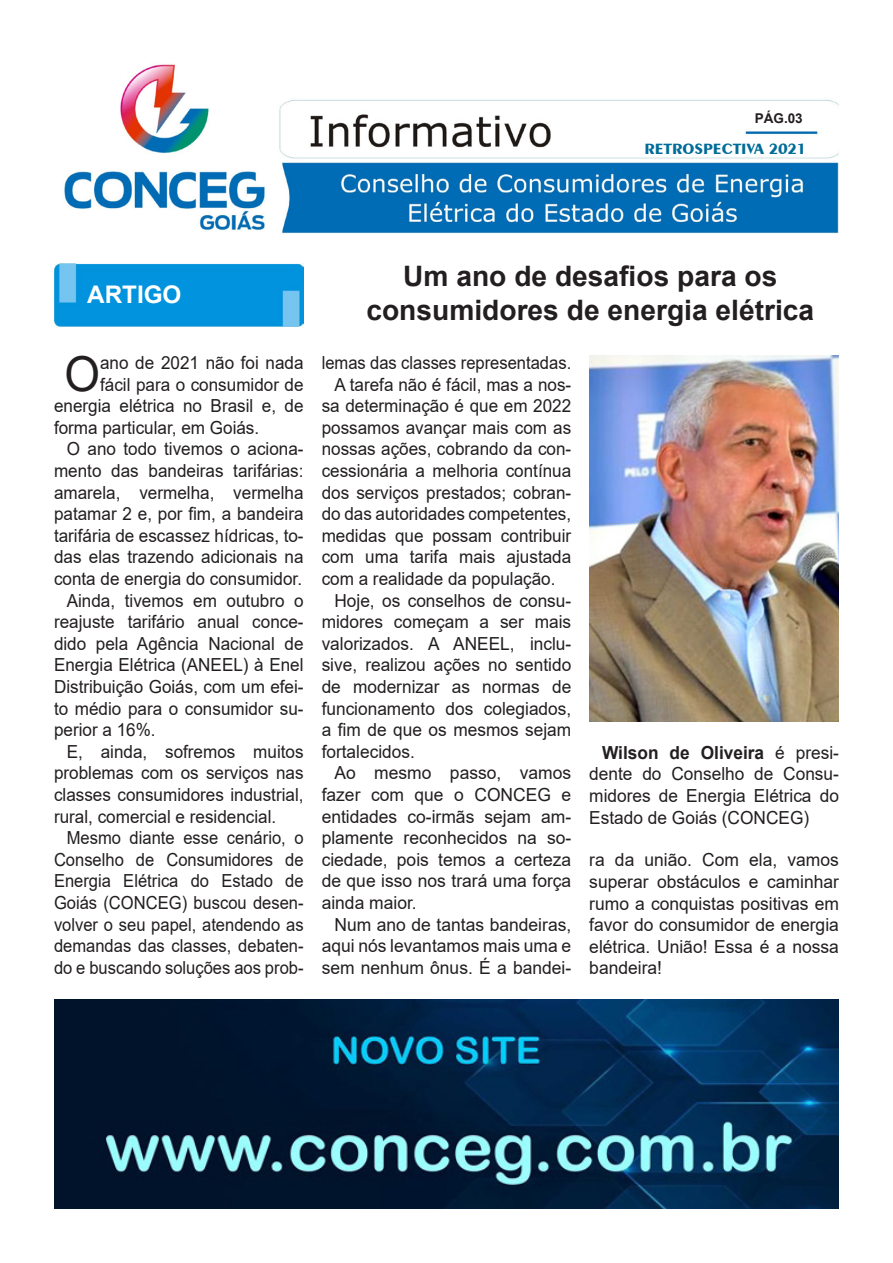
<style>
.page{position:relative;width:893px;height:1263px;background:#fff}
.page>*{position:absolute;margin:0;border:0;box-sizing:border-box;transform-origin:0 0}
.Texto{font:48.15px "Arial";color:#231f20;scale:.95 1}
.Texto-2{font:700 28.2px "Arial";color:#231f20}
.Texto-3{font:700 24.3px "Arial";color:#fff}
.Texto-4{font:18px/21.6px "Arial";color:#231f20;text-align:justify;scale:.95 1}
.Texto-5{font:18px/21.6px "Arial";color:#231f20;text-align:justify}
.Texto-6{font:18px/21.6px "Arial";color:#231f20;text-align:justify;scale:.96 1}
.Texto-7{font:18px/21.6px "Arial";color:#231f20;text-align:justify;scale:.92 1}
.Texto-8{font:700 15.6px "Exotic 350 BT";color:#006c98}
.Texto-9{font:700 13.5px "Arial";color:#231f20}
.s1{font-weight:700}
</style>
<div class="page">
<img style="left:64px;top:64px;width:775px;height:170px">
<img style="left:54px;top:263px;width:250px;height:63px">
<img style="left:589px;top:356px;width:250px;height:365px">
<img style="left:54px;top:999px;width:785px;height:210px">
<p class="Texto-9" style="left:755px;top:108px;width:50px">PÁG.03</p>
<p class="Texto-8" style="left:644px;top:140px;width:164px">RETROSPECTIVA 2021</p>
<p class="Texto-3" style="left:87px;top:277px;width:96px">ARTIGO</p>
<p class="Texto" style="left:65px;top:340px;width:39px">O</p>
<p class="Texto-4" style="left:100px;top:352px;width:216px">ano de 2021 não foi nada</p>
<p class="Texto-4" style="left:100px;top:373px;width:216px">fácil para o consumidor de</p>
<p class="Texto-4" style="left:54px;top:395px;width:264px">energia elétrica no Brasil e, de</p>
<p class="Texto-4" style="left:54px;top:416px;width:218px">forma particular, em Goiás.</p>
<p class="Texto-4" style="left:54px;top:438px;width:264px;text-indent:13px">O ano todo tivemos o aciona&shy;mento das bandeiras tarifárias: amarela, vermelha, vermelha patamar 2 e, por fim, a bandeira tarifária de escassez hídricas, to&shy;das elas trazendo adicionais na conta de energia do consumidor.</p>
<p class="Texto-4" style="left:54px;top:589px;width:264px;text-indent:13px">Ainda, tivemos em outubro o reajuste tarifário anual conce&shy;dido pela Agência Nacional de Energia Elétrica (ANEEL) à Enel Distribuição Goiás, com um efei&shy;to médio para o consumidor su&shy;perior a 16%.</p>
<p class="Texto-4" style="left:54px;top:740px;width:264px;text-indent:13px">E, ainda, sofremos muitos problemas com os serviços nas classes consumidores industrial, rural, comercial e residencial.</p>
<p class="Texto-7" style="left:54px;top:827px;width:273px;text-indent:13px">Mesmo diante esse cenário, o Conselho de Consumidores de Energia Elétrica do Estado de Goiás (CONCEG) buscou desen&shy;volver o seu papel, atendendo as demandas das classes, debaten&shy;do e buscando soluções aos prob-</p>
<p class="Texto-2" style="left:403px;top:256px;width:376px">Um ano de desafios para os</p>
<p class="Texto-2" style="left:366px;top:290px;width:449px">consumidores de energia elétrica</p>
<p class="Texto-7" style="left:322px;top:352px;width:273px">lemas das classes representadas.</p>
<p class="Texto-4" style="left:322px;top:373px;width:264px;text-indent:13px">A tarefa não é fácil, mas a nos&shy;sa determinação é que em 2022 possamos avançar mais com as nossas ações, cobrando da con&shy;cessionária a melhoria contínua dos serviços prestados; cobran&shy;do das autoridades competentes, medidas que possam contribuir com uma tarifa mais ajustada com a realidade da população.</p>
<p class="Texto-6" style="left:322px;top:589px;width:262px;text-indent:13px">Hoje, os conselhos de consu&shy;midores começam a ser mais valorizados. A ANEEL, inclu&shy;sive, realizou ações no sentido de modernizar as normas de funcionamento dos colegiados, a fim de que os mesmos sejam fortalecidos.</p>
<p class="Texto-5" style="left:322px;top:762px;width:251px;text-indent:13px">Ao mesmo passo, vamos fazer com que o CONCEG e entidades co-irmãs sejam am&shy;plamente reconhecidos na so&shy;ciedade, pois temos a certeza de que isso nos trará uma força ainda maior.</p>
<p class="Texto-5" style="left:322px;top:913px;width:251px;text-indent:13px">Num ano de tantas bandeiras, aqui nós levantamos mais uma e sem nenhum ônus. É a bandei-</p>
<p class="Texto-6" style="left:589px;top:741px;width:262px;text-indent:13px"><span class="s1">Wilson de Oliveira</span> é presi&shy;dente do Conselho de Consu&shy;midores de Energia Elétrica do Estado de Goiás (CONCEG)</p>
<p class="Texto-5" style="left:589px;top:849px;width:251px">ra da união. Com ela, vamos superar obstáculos e caminhar rumo a conquistas positivas em favor do consumidor de energia elétrica. União! Essa é a nossa bandeira!</p>
</div>
